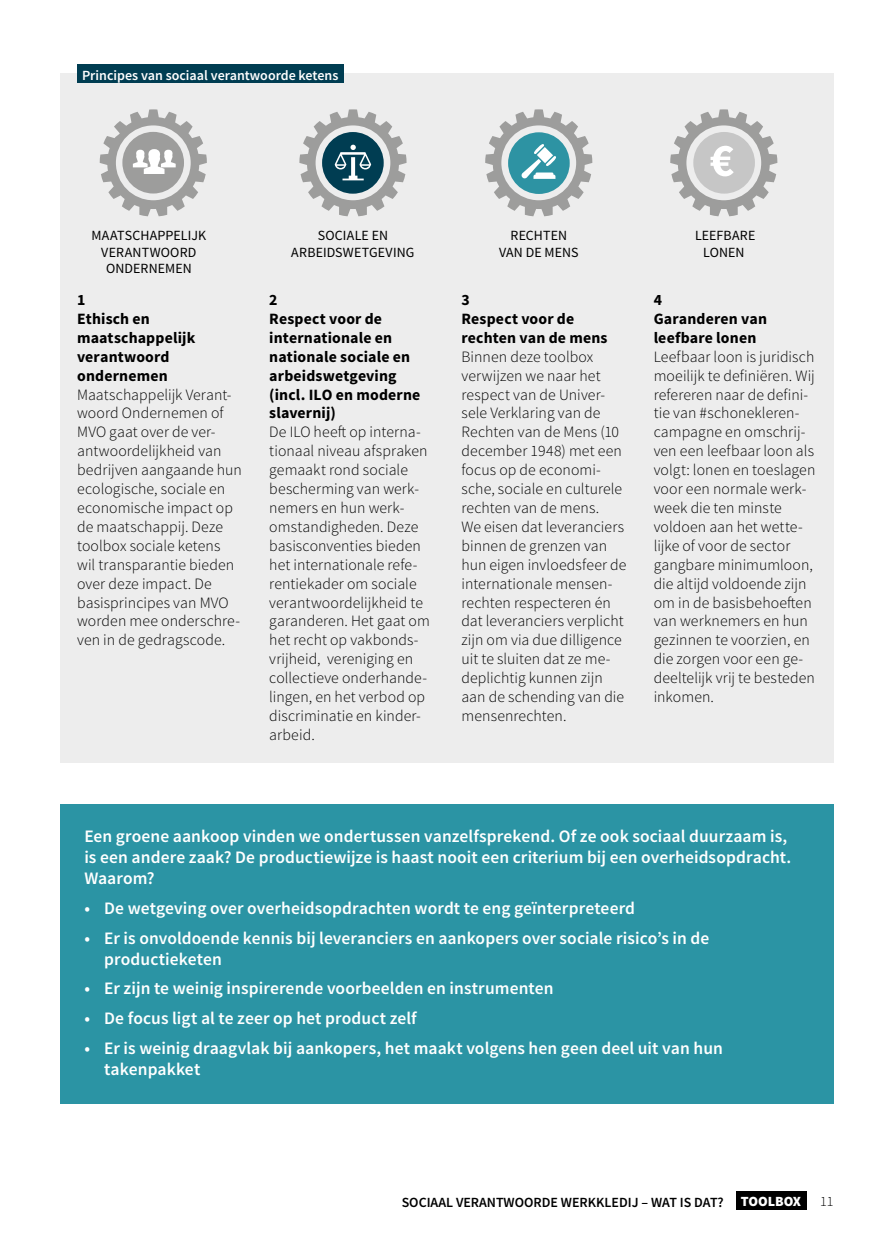
<style>
.page{position:relative;width:893px;height:1241px;background:#fff}
.page>*{position:absolute;margin:0;border:0;box-sizing:border-box;transform-origin:0 0}
.t1{font:600 17.5px/21px "Source Sans Pro";letter-spacing:.005em;color:#fff}
.t2{font:300 15.75px/18.9px "Source Sans Pro";letter-spacing:.005em;color:#000}
.t3{font:700 15.75px/18.9px "Source Sans Pro";letter-spacing:.01em;color:#000}
.t4{font:14px/16.8px "Source Sans Pro";letter-spacing:.01em;color:#000;text-align:center}
.t5{font:600 14px "Source Sans Pro";color:#000}
.t6{font:600 14px "Source Sans Pro";color:#fff}
.t7{font:300 14px "Source Sans Pro";color:#000}
.s1{font-weight:900;color:#fff}
</style>
<div class="page">
<div style="left:60px;top:74px;width:773px;height:689px;background:#ededed"></div>
<div style="left:60px;top:804px;width:773px;height:299px;background:#2b94a4"></div>
<svg style="left:100px;top:109px;width:107px;height:107px"></svg>
<svg style="left:299px;top:109px;width:108px;height:107px"></svg>
<svg style="left:485px;top:109px;width:107px;height:107px"></svg>
<svg style="left:670px;top:109px;width:107px;height:107px"></svg>
<div style="left:736px;top:1191px;width:70px;height:19px;background:#000"></div>
<div style="left:77px;top:64px;width:266px;height:19px;background:#003d52"></div>
<p class="t6" style="left:82px;top:66px;width:258px">Principes van sociaal verantwoorde ketens</p>
<p class="t4" style="left:91px;top:227px;width:116px">MAATSCHAPPELIJK<br>VERANTWOORD<br>ONDERNEMEN</p>
<p class="t4" style="left:291px;top:227px;width:125px">SOCIALE EN<br>ARBEIDSWETGEVING</p>
<p class="t4" style="left:499px;top:227px;width:81px">RECHTEN<br>VAN DE MENS</p>
<p class="t4" style="left:695px;top:227px;width:62px">LEEFBARE<br>LONEN</p>
<p class="t3" style="left:77px;top:291px;width:120px">1<br>Ethisch en maatschappelijk verantwoord ondernemen</p>
<p class="t2" style="left:77px;top:385px;width:166px">Maatschappelijk Verant&shy;woord Ondernemen of<br>MVO gaat over de ver&shy;antwoordelijkheid van bedrijven aangaande hun ecologische, sociale en economische impact op de maatschappij. Deze toolbox sociale ketens wil transparantie bieden over deze impact. De basisprincipes van MVO worden mee onderschre&shy;ven in de gedragscode.</p>
<p class="t3" style="left:269px;top:291px;width:153px">2<br>Respect voor de internationale en nationale sociale en arbeidswetgeving (incl. ILO en moderne slavernij)</p>
<p class="t2" style="left:269px;top:422px;width:162px">De ILO heeft op interna&shy;tionaal niveau afspraken gemaakt rond sociale bescherming van werk&shy;nemers en hun werk&shy;omstandigheden. Deze basisconventies bieden het internationale refe&shy;rentiekader om sociale verantwoordelijkheid te garanderen. Het gaat om het recht op vakbonds&shy;vrijheid, vereniging en collectieve onderhande&shy;lingen, en het verbod op discriminatie en kinder&shy;arbeid.</p>
<p class="t3" style="left:461px;top:291px;width:148px">3<br>Respect voor de rechten van de mens</p>
<p class="t2" style="left:461px;top:347px;width:166px">Binnen deze toolbox verwijzen we naar het respect van de Univer&shy;sele Verklaring van de<br>Rechten van de Mens (10 december 1948) met een focus op de economi&shy;sche, sociale en culturele rechten van de mens.<br>We eisen dat leveranciers binnen de grenzen van hun eigen invloedsfeer de internationale mensen&shy;rechten respecteren én dat leveranciers verplicht zijn om via due dilligence uit te sluiten dat ze me&shy;deplichtig kunnen zijn aan de schending van die mensenrechten.</p>
<p class="t3" style="left:654px;top:291px;width:115px">4<br>Garanderen van leefbare lonen</p>
<p class="t2" style="left:654px;top:347px;width:163px">Leefbaar loon is juridisch moeilijk te definiëren. Wij refereren naar de defini&shy;tie van #schonekleren&shy;campagne en omschrij&shy;ven een leefbaar loon als volgt: lonen en toeslagen voor een normale werk&shy;week die ten minste voldoen aan het wette&shy;lijke of voor de sector gangbare minimumloon, die altijd voldoende zijn om in de basisbehoeften van werknemers en hun gezinnen te voorzien, en die zorgen voor een ge&shy;deeltelijk vrij te besteden inkomen.</p>
<p class="t1" style="left:84px;top:826px;width:709px">Een groene aankoop vinden we ondertussen vanzelfsprekend. Of ze ook sociaal duurzaam is, is een andere zaak? De productiewijze is haast nooit een criterium bij een overheidsopdracht.<br>Waarom?</p>
<p class="t1" style="left:84px;top:897px;width:552px">• De wetgeving over overheidsopdrachten wordt te eng geïnterpreteerd</p>
<p class="t1" style="left:104px;top:927px;width:607px;text-indent:-20px">• Er is onvoldoende kennis bij leveranciers en aankopers over sociale risico’s in de productieketen</p>
<p class="t1" style="left:84px;top:978px;width:471px">• Er zijn te weinig inspirerende voorbeelden en instrumenten</p>
<p class="t1" style="left:84px;top:1008px;width:334px">• De focus ligt al te zeer op het product zelf</p>
<p class="t1" style="left:104px;top:1037px;width:620px;text-indent:-20px">• Er is weinig draagvlak bij aankopers, het maakt volgens hen geen deel uit van hun takenpakket</p>
<p class="t5" style="left:402px;top:1193px;width:401px">SOCIAAL VERANTWOORDE WERKKLEDIJ – WAT IS DAT? <span class="s1">TOOLBOX</span></p>
<p class="t7" style="left:820px;top:1192px;width:15px">11</p>
</div>
